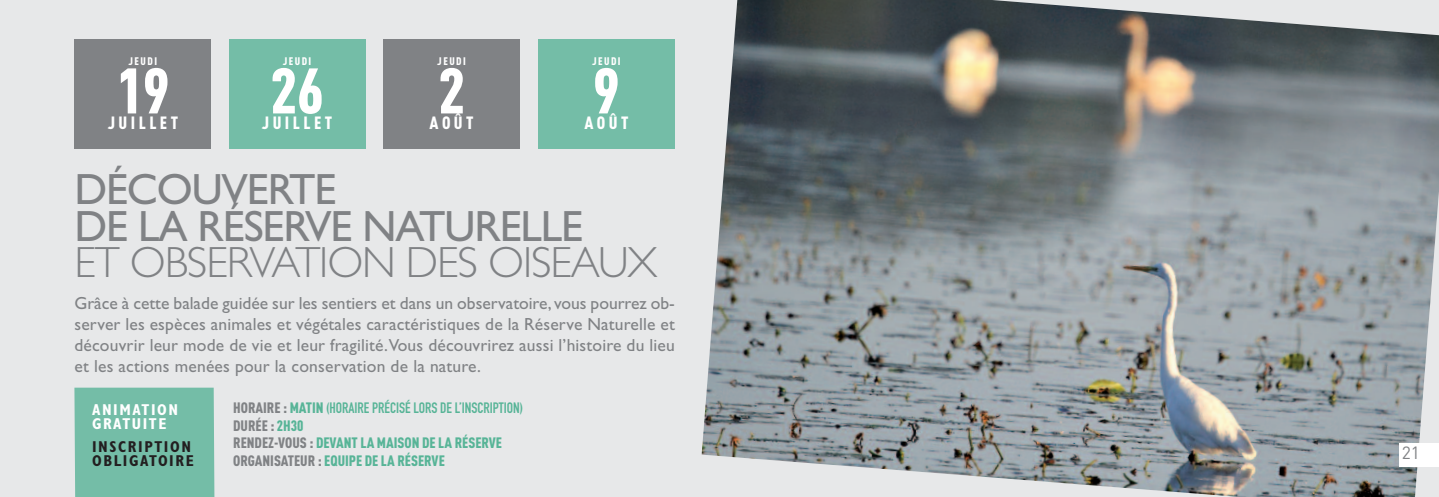
<style>
.page{position:relative;width:1439px;height:497px;background:#fff}
.page>*{position:absolute;margin:0;border:0;box-sizing:border-box;transform-origin:0 0}
.t1{font:900 63.18px "DIN Cond";color:#fff}
.t2{font:43.75px/36.8px "Gill Sans Std";letter-spacing:-.025em;color:#808285}
.t3{font:300 43.75px "Gill Sans Std";letter-spacing:-.025em;color:#808285}
.t4{font:17.5px/21px "Gill Sans Std";letter-spacing:.01em;color:#808285;text-align:justify}
.t5{font:900 17.5px "DIN Cond";letter-spacing:.2em;color:#fff}
.t6{font:17.5px "DIN";color:#808285}
.t7{font:700 condensed 15.75px/14px "Gill Sans Std";letter-spacing:.1em;color:#231f20}
.t8{font:700 condensed 15.75px/14px "Gill Sans Std";letter-spacing:.1em;color:#fff}
.t9{font:900 14.88px/17.5px "DIN Cond";color:#57b497}
.t10{font:14.88px "DIN Engschrift";color:#57b497}
.t11{font:900 10.85px "DIN Cond";letter-spacing:.14em;color:#fff}
.s1{font-family:"DIN Cond";font-weight:900;color:#808285}
.s2{font-family:"DIN Cond";font-weight:900}
.s3{color:#808285}
</style>
<div class="page">
<div style="left:0;top:0;width:719px;height:496px;background:#e7e8e9"></div>
<img style="left:701px;top:0;width:738px;height:496px">
<div style="left:1399px;top:442px;width:40px;height:24px;background:#fff"></div>
<div style="left:74px;top:387px;width:141px;height:109px;background:#74bda7"></div>
<div style="left:538px;top:40px;width:137px;height:109px;background:#74bda7"></div>
<div style="left:383px;top:40px;width:137px;height:109px;background:#808285"></div>
<div style="left:229px;top:40px;width:136px;height:109px;background:#74bda7"></div>
<div style="left:74px;top:40px;width:137px;height:109px;background:#808285"></div>
<p class="t11" style="left:129px;top:55px;width:30px">JEUDI</p>
<h1 class="t1" style="left:116px;top:53px;width:55px">19</h1>
<p class="t5" style="left:108px;top:112px;width:72px">JUILLET</p>
<p class="t11" style="left:283px;top:55px;width:30px">JEUDI</p>
<h1 class="t1" style="left:270px;top:53px;width:55px">26</h1>
<p class="t5" style="left:262px;top:112px;width:72px">JUILLET</p>
<p class="t11" style="left:437px;top:55px;width:30px">JEUDI</p>
<h1 class="t1" style="left:438px;top:53px;width:28px">2</h1>
<p class="t5" style="left:429px;top:112px;width:46px">AOÛT</p>
<p class="t11" style="left:592px;top:55px;width:30px">JEUDI</p>
<h1 class="t1" style="left:593px;top:53px;width:28px">9</h1>
<p class="t5" style="left:584px;top:112px;width:46px">AOÛT</p>
<h2 class="t2" style="left:74px;top:174px;width:510px">découverte<br>de La réserve natureLLe</h2>
<h2 class="t3" style="left:74px;top:246px;width:585px">ET OBSERVATION DES OISEAUX</h2>
<p class="t4" style="left:74px;top:294px;width:602px">grâce à cette balade guidée sur les sentiers et dans un observatoire,vous pourrez ob&shy;server les espèces animales et végétales caractéristiques de la réserve naturelle et découvrir leur mode de vie et leur fragilité.vous découvrirez aussi l’histoire du lieu et les actions menées pour la conservation de la nature.</p>
<p class="t10" style="left:233px;top:402px;width:291px"><span class="s1">HORAIRE :</span> <span class="s2">MATIN</span> (HORAIRE PRÉCISÉ LORS DE L’INSCRIPTION)</p>
<p class="t9" style="left:233px;top:415px;width:270px"><span class="s3">DURÉE :</span> 2H30<br><span class="s3">RENDEZ-VOUS :</span> DEVANT LA MAISON DE LA RÉSERVE<br><span class="s3">ORGANISATEUR :</span> EQUIPE DE LA RÉSERVE</p>
<p class="t8" style="left:92px;top:403px;width:88px">ANIMATION<br>GRATUITE</p>
<p class="t7" style="left:92px;top:440px;width:103px">INSCRIPTION<br>OBLIGATOIRE</p>
<p class="t6" style="left:1401px;top:442px;width:20px">21</p>
</div>
